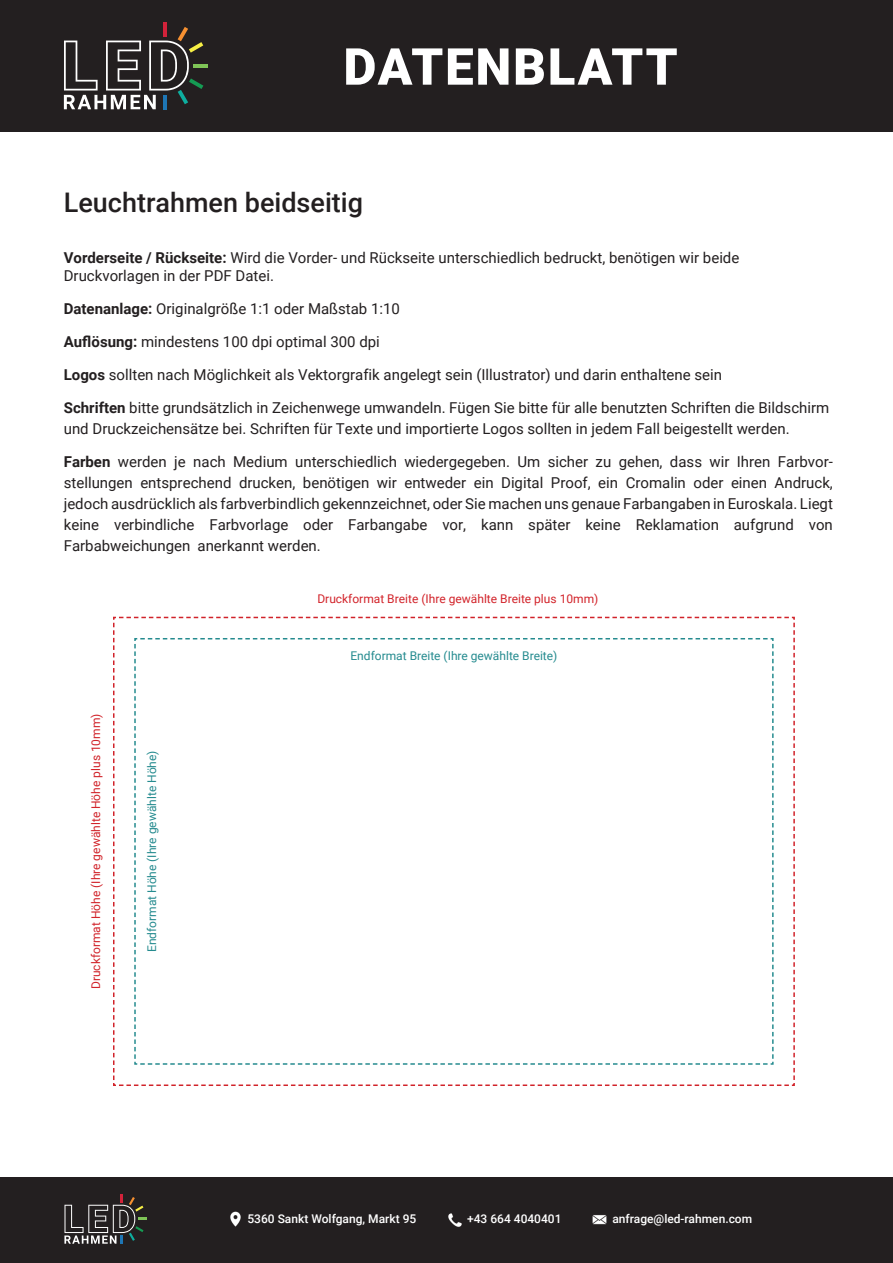
<style>
.page{position:relative;width:893px;height:1263px;background:#fff}
.page>*{position:absolute;margin:0;border:0;box-sizing:border-box;transform-origin:0 0}
.t1{font:900 51px "Roboto";letter-spacing:.035em;color:#fff}
.t2{font:500 27px "Roboto";color:#231f20}
.t3{font:15px/21px "Roboto";color:#231f20}
.t4{font:12px "Roboto";color:#258b8f}
.t5{font:500 12px "Roboto";color:#fff}
.t6{font:12px "Roboto";color:#d2232a}
.t7{font:12px "Roboto";color:#d1232a}
.s1{font-weight:700}
</style>
<div class="page">
<div style="left:0;top:1177px;width:893px;height:86px;background:#231f20"></div>
<div style="left:0;top:0;width:893px;height:131px;background:#231f20"></div>
<svg style="left:113px;top:617px;width:682px;height:469px"></svg>
<svg style="left:134px;top:637px;width:640px;height:428px"></svg>
<hr style="left:194px;top:64px;width:14px;height:3px;background:#7fc457">
<svg style="left:64px;top:27px;width:139px;height:82px"></svg>
<hr style="left:163px;top:22px;width:4px;height:14px;background:#d2223a">
<hr style="left:163px;top:95px;width:4px;height:14px;background:#1e76b5">
<svg style="left:64px;top:1194px;width:82px;height:50px"></svg>
<img style="left:592px;top:1215px;width:15px;height:10px">
<img style="left:448px;top:1213px;width:14px;height:14px">
<img style="left:230px;top:1211px;width:11px;height:16px">
<p class="t1" style="left:343px;top:31px;width:336px">DATENBLATT</p>
<p class="t2" style="left:64px;top:183px;width:301px">Leuchtrahmen beidseitig</p>
<p class="t3" style="left:64px;top:248px;width:677px;line-height:18px"><span class="s1">Vorderseite / Rückseite:</span> Wird die Vorder- und Rückseite unterschiedlich bedruckt, benötigen wir beide<br>Druckvorlagen in der PDF Datei.</p>
<p class="t3" style="left:64px;top:297px;width:338px"><span class="s1">Datenanlage:</span> Originalgröße 1:1 oder Maßstab 1:10</p>
<p class="t3" style="left:64px;top:330px;width:318px"><span class="s1">Auflösung:</span> mindestens 100 dpi optimal 300 dpi</p>
<p class="t3" style="left:64px;top:363px;width:660px"><span class="s1">Logos</span> sollten nach Möglichkeit als Vektorgrafik angelegt sein (Illustrator) und darin enthaltene sein</p>
<p class="t3" style="left:64px;top:396px;width:767px"><span class="s1">Schriften</span> bitte grundsätzlich in Zeichenwege umwandeln. Fügen Sie bitte für alle benutzten Schriften die Bildschirm und Druckzeichensätze bei. Schriften für Texte und importierte Logos sollten in jedem Fall beigestellt werden.</p>
<p class="t3" style="left:64px;top:450px;width:771px;text-align:justify"><span class="s1">Farben</span> werden je nach Medium unterschiedlich wiedergegeben. Um sicher zu gehen, dass wir Ihren Farbvor&shy;stellungen entsprechend drucken, benötigen wir entweder ein Digital Proof, ein Cromalin oder einen Andruck, jedoch ausdrücklich als farbverbindlich gekennzeichnet, oder Sie machen uns genaue Farbangaben in Euroskala. Liegt keine verbindliche Farbvorlage oder Farbangabe vor, kann später keine Reklamation aufgrund von Farbabweichungen anerkannt werden.</p>
<p class="t6" style="left:317px;top:590px;width:282px">Druckformat Breite (Ihre gewählte Breite plus 10mm)</p>
<p class="t7" style="left:87px;top:989px;width:277px;rotate:-90deg">Druckformat Höhe (Ihre gewählte Höhe plus 10mm)</p>
<p class="t4" style="left:143px;top:952px;width:203px;rotate:-90deg">Endformat Höhe (Ihre gewählte Höhe)</p>
<p class="t4" style="left:350px;top:647px;width:208px">Endformat Breite (Ihre gewählte Breite)</p>
<p class="t5" style="left:247px;top:1210px;width:170px">5360 Sankt Wolfgang, Markt 95</p>
<p class="t5" style="left:467px;top:1210px;width:96px">+43 664 4040401</p>
<p class="t5" style="left:612px;top:1210px;width:141px">anfrage@led-rahmen.com</p>
</div>
